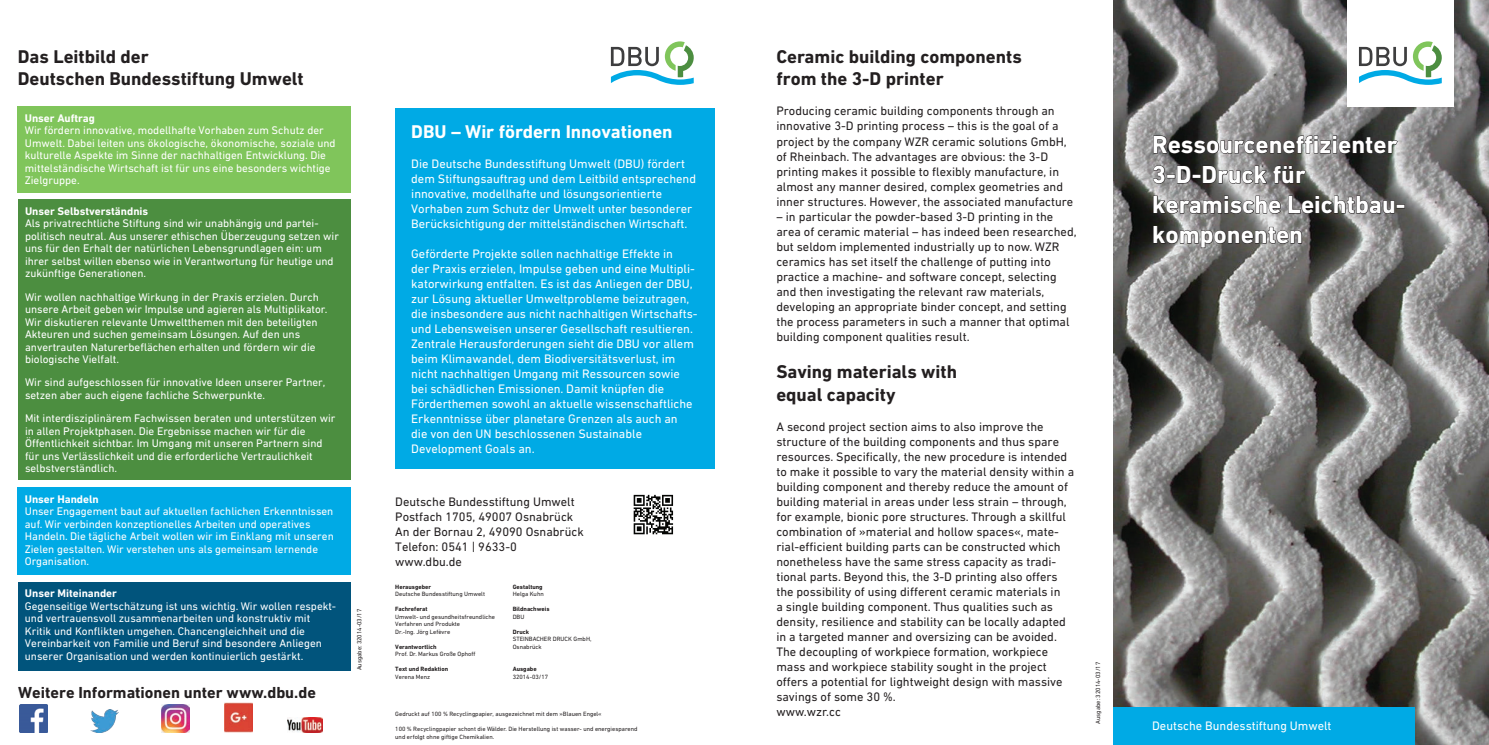
<style>
.page{position:relative;width:1489px;height:745px;background:#fff}
.page>*{position:absolute;margin:0;border:0;box-sizing:border-box;transform-origin:0 0}
.t1{font:700 25px/30px "DIN Next W1 G";color:#fff}
.t2{font:700 18.75px/22.5px "DIN Next W1 G";color:#231f20}
.t3{font:700 18.75px "DIN Next W1 G";color:#fff}
.t4{font:700 16.25px "DIN Next W1 G";color:#231f20}
.t5{font:12.5px/15px "DIN Next W1 G";color:#231f20}
.t6{font:12.5px/15px "DIN Next W1 G";color:#fff}
.t7{font:11.25px/12.5px "DIN Next W1 G";color:#fff}
.t8{font:700 11.25px "DIN Next W1 G";color:#fff}
.t9{font:6.25px/7.5px "DIN Next W1 G";color:#231f20}
.t10{font:700 6.25px "DIN Next W1 G";color:#231f20}
</style>
<div class="page">
<img style="left:1113px;top:0;width:375px;height:744px">
<svg style="left:1153px;top:135px;width:244px;height:19px;background:#525150"></svg>
<svg style="left:1152px;top:165px;width:114px;height:19px;background:#6c6b6a"></svg>
<svg style="left:1272px;top:165px;width:33px;height:19px"></svg>
<svg style="left:1153px;top:195px;width:127px;height:19px;background:#757473"></svg>
<svg style="left:1288px;top:195px;width:116px;height:19px;background:#5c5b5a"></svg>
<svg style="left:1153px;top:225px;width:148px;height:23px;background:#6b6a69"></svg>
<div style="left:1113px;top:706px;width:301px;height:38px;background:#00aae5"></div>
<div style="left:1346px;top:0;width:107px;height:106px;background:#fff"></div>
<svg style="left:1359px;top:41px;width:82px;height:44px"></svg>
<svg style="left:611px;top:41px;width:82px;height:44px"></svg>
<div style="left:395px;top:108px;width:319px;height:360px;background:#00aae5"></div>
<svg style="left:633px;top:494px;width:40px;height:40px"></svg>
<img style="left:161px;top:704px;width:29px;height:28px">
<img style="left:19px;top:704px;width:29px;height:28px">
<img style="left:90px;top:709px;width:29px;height:23px">
<img style="left:287px;top:717px;width:35px;height:15px">
<img style="left:224px;top:702px;width:29px;height:30px">
<div style="left:18px;top:106px;width:333px;height:86px;background:#80c55b"></div>
<div style="left:18px;top:199px;width:333px;height:280px;background:#4c8e40"></div>
<div style="left:18px;top:487px;width:333px;height:87px;background:#00aae5"></div>
<div style="left:18px;top:581px;width:332px;height:89px;background:#01547c"></div>
<h2 class="t2" style="left:18px;top:45px;width:287px">Das Leitbild der<br>Deutschen Bundesstiftung Umwelt</h2>
<p class="t8" style="left:25px;top:111px;width:71px">Unser Auftrag</p>
<p class="t7" style="left:25px;top:124px;width:312px">Wir fördern innovative, modellhafte Vorhaben zum Schutz der Umwelt. Dabei leiten uns ökologische, ökonomische, soziale und kulturelle Aspekte im Sinne der nachhaltigen Entwicklung. Die mittelständische Wirtschaft ist für uns eine besonders wichtige Zielgruppe.</p>
<p class="t8" style="left:25px;top:204px;width:125px">Unser Selbstverständnis</p>
<p class="t7" style="left:25px;top:217px;width:315px">Als privatrechtliche Stiftung sind wir unabhängig und partei&shy;politisch neutral. Aus unserer ethischen Überzeugung setzen wir uns für den Erhalt der natürlichen Lebensgrundlagen ein: um ihrer selbst willen ebenso wie in Verantwortung für heutige und zukünftige Generationen.</p>
<p class="t7" style="left:25px;top:290px;width:304px">Wir wollen nachhaltige Wirkung in der Praxis erzielen. Durch unsere Arbeit geben wir Impulse und agieren als Multiplikator.<br>Wir diskutieren relevante Umweltthemen mit den beteiligten Akteuren und suchen gemeinsam Lösungen. Auf den uns anvertrauten Naturerbeflächen erhalten und fördern wir die biologische Vielfalt.</p>
<p class="t7" style="left:25px;top:376px;width:302px">Wir sind aufgeschlossen für innovative Ideen unserer Partner, setzen aber auch eigene fachliche Schwerpunkte.</p>
<p class="t7" style="left:25px;top:411px;width:312px">Mit interdisziplinärem Fachwissen beraten und unterstützen wir in allen Projektphasen. Die Ergebnisse machen wir für die Öffentlichkeit sichtbar. Im Umgang mit unseren Partnern sind für uns Verlässlichkeit und die erforderliche Vertraulichkeit selbstverständlich.</p>
<p class="t8" style="left:25px;top:492px;width:75px">Unser Handeln</p>
<p class="t7" style="left:25px;top:504px;width:310px">Unser Engagement baut auf aktuellen fachlichen Erkenntnissen auf. Wir verbinden konzeptionelles Arbeiten und operatives Handeln. Die tägliche Arbeit wollen wir im Einklang mit unseren Zielen gestalten. Wir verstehen uns als gemeinsam lernende Organisation.</p>
<p class="t8" style="left:25px;top:586px;width:94px">Unser Miteinander</p>
<p class="t7" style="left:25px;top:599px;width:313px">Gegenseitige Wertschätzung ist uns wichtig. Wir wollen respekt&shy;und vertrauensvoll zusammenarbeiten und konstruktiv mit Kritik und Konflikten umgehen. Chancengleichheit und die Vereinbarkeit von Familie und Beruf sind besondere Anliegen unserer Organisation und werden kontinuierlich gestärkt.</p>
<h3 class="t4" style="left:18px;top:682px;width:299px">Weitere Informationen unter www.dbu.de</h3>
<p class="t9" style="left:355px;top:670px;width:63px;rotate:-90deg">Ausgabe: 32014-03/17</p>
<h2 class="t3" style="left:411px;top:120px;width:263px">DBU – Wir fördern Innovationen</h2>
<p class="t6" style="left:411px;top:156px;width:286px">Die Deutsche Bundesstiftung Umwelt (DBU) fördert dem Stiftungsauftrag und dem Leitbild entsprechend innovative, modellhafte und lösungsorientierte Vorhaben zum Schutz der Umwelt unter besonderer Berücksichtigung der mittelständischen Wirtschaft.</p>
<p class="t6" style="left:411px;top:246px;width:288px">Geförderte Projekte sollen nachhaltige Effekte in<br>der Praxis erzielen, Impulse geben und eine Multipli&shy;katorwirkung entfalten. Es ist das Anliegen der DBU, zur Lösung aktueller Umweltprobleme beizutragen, die insbesondere aus nicht nachhaltigen Wirtschafts&shy;und Lebensweisen unserer Gesellschaft resultieren.<br>Zentrale Herausforderungen sieht die DBU vor allem beim Klimawandel, dem Biodiversitätsverlust, im nicht nachhaltigen Umgang mit Ressourcen sowie bei schädlichen Emissionen. Damit knüpfen die Förderthemen sowohl an aktuelle wissenschaftliche Erkenntnisse über planetare Grenzen als auch an<br>die von den UN beschlossenen Sustainable Development Goals an.</p>
<p class="t5" style="left:395px;top:493px;width:190px">Deutsche Bundesstiftung Umwelt<br>Postfach 1705, 49007 Osnabrück<br>An der Bornau 2, 49090 Osnabrück<br>Telefon: 0541 | 9633-0 www.dbu.de</p>
<p class="t10" style="left:395px;top:582px;width:37px">Herausgeber</p>
<p class="t9" style="left:395px;top:589px;width:91px">Deutsche Bundesstiftung Umwelt</p>
<p class="t10" style="left:395px;top:605px;width:34px">Fachreferat</p>
<p class="t9" style="left:395px;top:612px;width:101px">Umwelt- und gesundheitsfreundliche<br>Verfahren und Produkte<br>Dr.-Ing. Jörg Lefèvre</p>
<p class="t10" style="left:395px;top:642px;width:43px">Verantwortlich</p>
<p class="t9" style="left:395px;top:649px;width:82px">Prof. Dr. Markus Große Ophoff</p>
<p class="t10" style="left:395px;top:665px;width:55px">Text und Redaktion</p>
<p class="t9" style="left:395px;top:672px;width:36px">Verena Menz</p>
<p class="t10" style="left:512px;top:582px;width:31px">Gestaltung</p>
<p class="t9" style="left:512px;top:589px;width:33px">Helga Kuhn</p>
<p class="t10" style="left:512px;top:605px;width:38px">Bildnachweis</p>
<p class="t9" style="left:512px;top:612px;width:13px">DBU</p>
<p class="t10" style="left:512px;top:627px;width:18px">Druck</p>
<p class="t9" style="left:512px;top:634px;width:80px">STEINBACHER DRUCK GmbH,<br>Osnabrück</p>
<p class="t10" style="left:512px;top:665px;width:25px">Ausgabe</p>
<p class="t9" style="left:512px;top:672px;width:37px">32014-03/17</p>
<p class="t9" style="left:395px;top:709px;width:208px">Gedruckt auf 100 % Recyclingpapier, ausgezeichnet mit dem »Blauen Engel«</p>
<p class="t9" style="left:395px;top:724px;width:244px">100 % Recyclingpapier schont die Wälder. Die Herstellung ist wasser- und energiesparend und erfolgt ohne giftige Chemikalien.</p>
<h2 class="t2" style="left:776px;top:45px;width:247px">Ceramic building components from the 3-D printer</h2>
<p class="t5" style="left:776px;top:103px;width:298px">Producing ceramic building components through an innovative 3-D printing process – this is the goal of a project by the company WZR ceramic solutions GmbH, of Rheinbach. The advantages are obvious: the 3-D printing makes it possible to flexibly manufacture, in almost any manner desired, complex geometries and inner structures. However, the associated manufacture</p>
<p class="t5" style="left:776px;top:208px;width:302px">– in particular the powder-based 3-D printing in the area of ceramic material – has indeed been researched, but seldom implemented industrially up to now. WZR ceramics has set itself the challenge of putting into practice a machine- and software concept, selecting and then investigating the relevant raw materials, developing an appropriate binder concept, and setting the process parameters in such a manner that optimal building component qualities result.</p>
<h2 class="t2" style="left:776px;top:360px;width:182px">Saving materials with equal capacity</h2>
<p class="t5" style="left:776px;top:418px;width:299px">A second project section aims to also improve the structure of the building components and thus spare resources. Specifically, the new procedure is intended to make it possible to vary the material density within a building component and thereby reduce the amount of building material in areas under less strain – through, for example, bionic pore structures. Through a skillful combination of »material and hollow spaces«, mate&shy;rial-efficient building parts can be constructed which nonetheless have the same stress capacity as tradi&shy;tional parts. Beyond this, the 3-D printing also offers the possibility of using different ceramic materials in<br>a single building component. Thus qualities such as density, resilience and stability can be locally adapted in a targeted manner and oversizing can be avoided.<br>The decoupling of workpiece formation, workpiece mass and workpiece stability sought in the project offers a potential for lightweight design with massive savings of some 30 %.<br>www.wzr.cc</p>
<p class="t9" style="left:1094px;top:723px;width:63px;rotate:-90deg">Ausgabe: 32014-03/17</p>
<h1 class="t1" style="left:1152px;top:129px;width:255px">Ressourceneffizienter<br>3-D-Druck für keramische Leichtbau&shy;komponenten</h1>
<p class="t6" style="left:1152px;top:718px;width:181px">Deutsche Bundesstiftung Umwelt</p>
</div>
